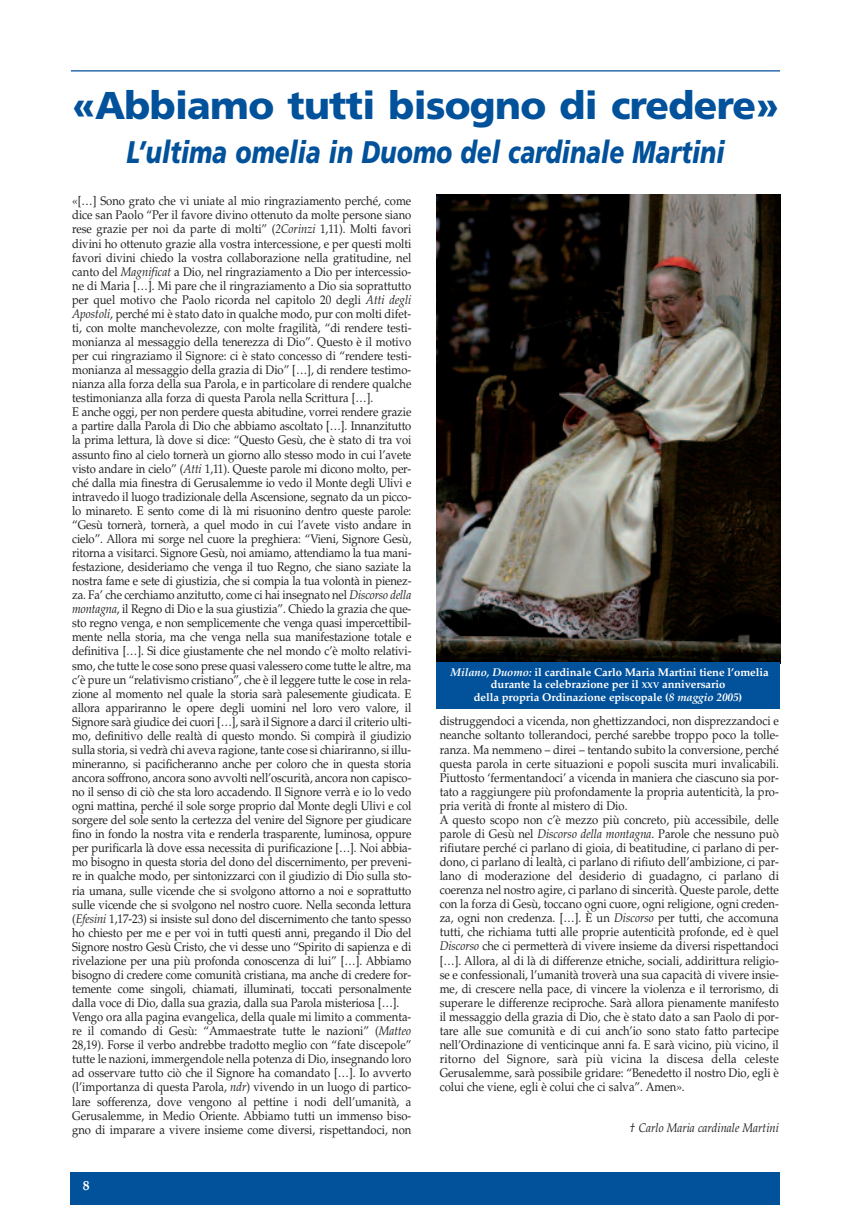
<style>
.page{position:relative;width:851px;height:1205px;background:#fff}
.page>*{position:absolute;margin:0;border:0;box-sizing:border-box;transform-origin:0 0}
.t1{font:900 38.75px "Frutiger";letter-spacing:-.02em;color:#01519b}
.t2{font:italic 900 31.25px "Frutiger";color:#01519b;scale:.78 1}
.t3{font:700 13.75px "Palatino";color:#fff}
.t4{font:12.5px/14px "Palatino";color:#231f20;scale:.9 1}
.t5{font:italic 12.5px "Palatino";color:#231f20;scale:.9 1}
.t6{font:700 11.25px/12.5px "Palatino";letter-spacing:-.01em;color:#fff;text-align:center}
.s1{font-style:italic}
.s2{font-size:8.5px}
</style>
<div class="page">
<hr style="left:71px;top:70px;width:709px;height:1px;background:#01519b">
<div style="left:71px;top:1172px;width:709px;height:33px;background:#01519b"></div>
<img style="left:436px;top:195px;width:344px;height:468px">
<div style="left:436px;top:663px;width:344px;height:46px;background:#01519b"></div>
<h1 class="t1" style="left:72px;top:90px;width:708px">«Abbiamo tutti bisogno di credere»</h1>
<h2 class="t2" style="left:127px;top:139px;width:768px">L’ultima omelia in Duomo del cardinale Martini</h2>
<p class="t4" style="left:72px;top:195px;width:378px">«[…] Sono grato che vi uniate al mio ringraziamento perché, come dice san Paolo “Per il favore divino ottenuto da molte persone siano rese grazie per noi da parte di molti” (<span class="s1">2Corinzi</span> 1,11). Molti favori divini ho ottenuto grazie alla vostra intercessione, e per questi molti favori divini chiedo la vostra collaborazione nella gratitudine, nel canto del <span class="s1">Magnificat</span> a Dio, nel ringraziamento a Dio per intercessio&shy;ne di Maria […]. Mi pare che il ringraziamento a Dio sia soprattutto per quel motivo che Paolo ricorda nel capitolo 20 degli <span class="s1">Atti degli Apostoli</span>, perché mi è stato dato in qualche modo, pur con molti difet&shy;ti, con molte manchevolezze, con molte fragilità, “di rendere testi&shy;monianza al messaggio della tenerezza di Dio”. Questo è il motivo per cui ringraziamo il Signore: ci è stato concesso di “rendere testi&shy;monianza al messaggio della grazia di Dio” […], di rendere testimo&shy;nianza alla forza della sua Parola, e in particolare di rendere qualche testimonianza alla forza di questa Parola nella Scrittura […].<br>E anche oggi, per non perdere questa abitudine, vorrei rendere grazie a partire dalla Parola di Dio che abbiamo ascoltato […]. Innanzitutto la prima lettura, là dove si dice: “Questo Gesù, che è stato di tra voi assunto fino al cielo tornerà un giorno allo stesso modo in cui l’avete visto andare in cielo” (<span class="s1">Atti</span> 1,11). Queste parole mi dicono molto, per&shy;ché dalla mia finestra di Gerusalemme io vedo il Monte degli Ulivi e intravedo il luogo tradizionale della Ascensione, segnato da un picco&shy;lo minareto. E sento come di là mi risuonino dentro queste parole: “Gesù tornerà, tornerà, a quel modo in cui l’avete visto andare in cielo”. Allora mi sorge nel cuore la preghiera: “Vieni, Signore Gesù, ritorna a visitarci. Signore Gesù, noi amiamo, attendiamo la tua mani&shy;festazione, desideriamo che venga il tuo Regno, che siano saziate la nostra fame e sete di giustizia, che si compia la tua volontà in pienez&shy;za. Fa’ che cerchiamo anzitutto, come ci hai insegnato nel <span class="s1">Discorso della montagna</span>, il Regno di Dio e la sua giustizia”. Chiedo la grazia che que&shy;sto regno venga, e non semplicemente che venga quasi impercettibil&shy;mente nella storia, ma che venga nella sua manifestazione totale e definitiva […]. Si dice giustamente che nel mondo c’è molto relativi&shy;smo, che tutte le cose sono prese quasi valessero come tutte le altre, ma c’è pure un “relativismo cristiano”, che è il leggere tutte le cose in rela&shy;zione al momento nel quale la storia sarà palesemente giudicata. E allora appariranno le opere degli uomini nel loro vero valore, il Signore sarà giudice dei cuori […], sarà il Signore a darci il criterio ulti&shy;mo, definitivo delle realtà di questo mondo. Si compirà il giudizio sulla storia, si vedrà chi aveva ragione, tante cose si chiariranno, si illu&shy;mineranno, si pacificheranno anche per coloro che in questa storia ancora soffrono, ancora sono avvolti nell’oscurità, ancora non capisco&shy;no il senso di ciò che sta loro accadendo. Il Signore verrà e io lo vedo ogni mattina, perché il sole sorge proprio dal Monte degli Ulivi e col sorgere del sole sento la certezza del venire del Signore per giudicare fino in fondo la nostra vita e renderla trasparente, luminosa, oppure per purificarla là dove essa necessita di purificazione […]. Noi abbia&shy;mo bisogno in questa storia del dono del discernimento, per preveni&shy;re in qualche modo, per sintonizzarci con il giudizio di Dio sulla sto&shy;ria umana, sulle vicende che si svolgono attorno a noi e soprattutto sulle vicende che si svolgono nel nostro cuore. Nella seconda lettura (<span class="s1">Efesini</span> 1,17-23) si insiste sul dono del discernimento che tanto spesso ho chiesto per me e per voi in tutti questi anni, pregando il Dio del Signore nostro Gesù Cristo, che vi desse uno “Spirito di sapienza e di rivelazione per una più profonda conoscenza di lui” […]. Abbiamo bisogno di credere come comunità cristiana, ma anche di credere for&shy;temente come singoli, chiamati, illuminati, toccati personalmente dalla voce di Dio, dalla sua grazia, dalla sua Parola misteriosa […].<br>Vengo ora alla pagina evangelica, della quale mi limito a commenta&shy;re il comando di Gesù: “Ammaestrate tutte le nazioni” (<span class="s1">Matteo </span>28,19). Forse il verbo andrebbe tradotto meglio con “fate discepole” tutte le nazioni, immergendole nella potenza di Dio, insegnando loro ad osservare tutto ciò che il Signore ha comandato […]. Io avverto (l’importanza di questa Parola, <span class="s1">ndr</span>) vivendo in un luogo di partico&shy;lare sofferenza, dove vengono al pettine i nodi dell’umanità, a Gerusalemme, in Medio Oriente. Abbiamo tutti un immenso biso&shy;gno di imparare a vivere insieme come diversi, rispettandoci, non</p>
<p class="t6" style="left:450px;top:667px;width:319px"><span class="s1">Milano, Duomo:</span> il cardinale Carlo Maria Martini tiene l’omelia durante la celebrazione per il <span class="s2">XXV</span> anniversario<br>della propria Ordinazione episcopale (<span class="s1">8 maggio 2005</span>)</p>
<p class="t4" style="left:439px;top:715px;width:378px">distruggendoci a vicenda, non ghettizzandoci, non disprezzandoci e neanche soltanto tollerandoci, perché sarebbe troppo poco la tolle&shy;ranza. Ma nemmeno – direi – tentando subito la conversione, perché questa parola in certe situazioni e popoli suscita muri invalicabili.<br>Piuttosto ‘fermentandoci’ a vicenda in maniera che ciascuno sia por&shy;tato a raggiungere più profondamente la propria autenticità, la pro&shy;pria verità di fronte al mistero di Dio.<br>A questo scopo non c’è mezzo più concreto, più accessibile, delle parole di Gesù nel <span class="s1">Discorso della montagna</span>. Parole che nessuno può rifiutare perché ci parlano di gioia, di beatitudine, ci parlano di per&shy;dono, ci parlano di lealtà, ci parlano di rifiuto dell’ambizione, ci par&shy;lano di moderazione del desiderio di guadagno, ci parlano di coerenza nel nostro agire, ci parlano di sincerità. Queste parole, dette con la forza di Gesù, toccano ogni cuore, ogni religione, ogni creden&shy;za, ogni non credenza. […]. È un <span class="s1">Discorso</span> per tutti, che accomuna tutti, che richiama tutti alle proprie autenticità profonde, ed è quel <span class="s1">Discorso</span> che ci permetterà di vivere insieme da diversi rispettandoci […]. Allora, al di là di differenze etniche, sociali, addirittura religio&shy;se e confessionali, l’umanità troverà una sua capacità di vivere insie&shy;me, di crescere nella pace, di vincere la violenza e il terrorismo, di superare le differenze reciproche. Sarà allora pienamente manifesto il messaggio della grazia di Dio, che è stato dato a san Paolo di por&shy;tare alle sue comunità e di cui anch’io sono stato fatto partecipe nell’Ordinazione di venticinque anni fa. E sarà vicino, più vicino, il ritorno del Signore, sarà più vicina la discesa della celeste Gerusalemme, sarà possibile gridare: “Benedetto il nostro Dio, egli è colui che viene, egli è colui che ci salva”. Amen».</p>
<p class="t5" style="left:630px;top:1123px;width:167px">† Carlo Maria cardinale Martini</p>
<p class="t3" style="left:83px;top:1179px;width:8px">8</p>
</div>
